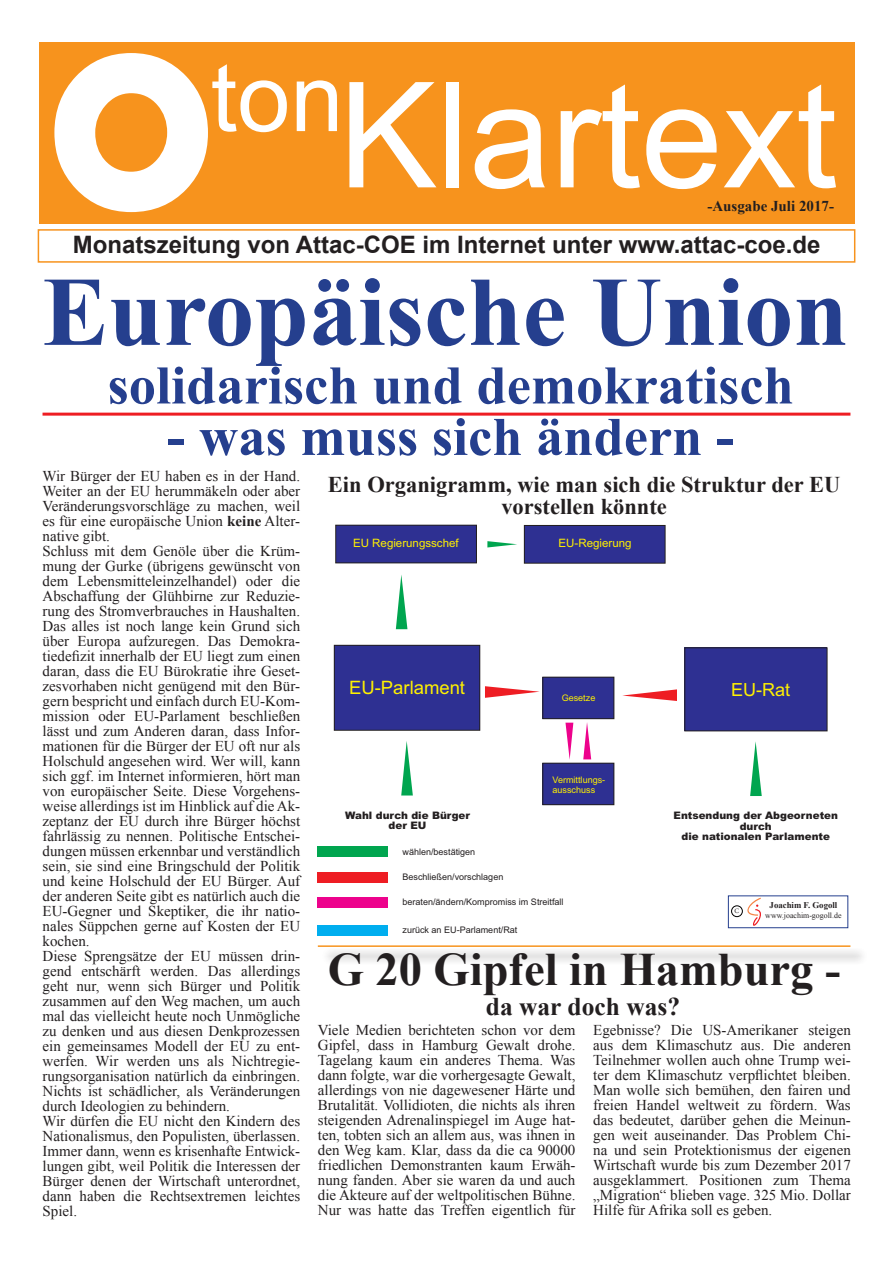
<style>
.page{position:relative;width:893px;height:1263px;background:#fff}
.page>*{position:absolute;margin:0;border:0;box-sizing:border-box;transform-origin:0 0}
.t1{font:700 220.5px "Berlin Sans FB Demi";color:#fff}
.t2{font:147px "Arial";color:#fff}
.t3{font:700 98.55px "Times New Roman";color:#253f8e}
.t4{font:95.55px "Arial";color:#fff}
.t5{font:700 54.45px "Times New Roman";color:#253f8e}
.t6{font:700 46.5px "Times New Roman";color:#231f20}
.t7{font:700 25.5px "Times New Roman";color:#231f20}
.t8{font:700 24px "Arial";color:#231f20}
.t9{font:700 22.5px/22.5px "Times New Roman";color:#231f20;text-align:center}
.t10{font:18.45px "Arial";color:#fff101}
.t11{font:18px "Arial";color:#fff101}
.t12{font:15px/15px "Times New Roman";color:#231f20;text-align:justify}
.t13{font:700 15px "Times New Roman";color:#231f20}
.t14{font:11.55px "Arial";color:#fff101}
.t15{font:900 10.35px/10.8px "Arial";color:#231f20;text-align:center}
.t16{font:9px "Arial";color:#231f20}
.t17{font:9px/10.1px "Arial";color:#fff101}
.t18{font:700 8.85px "Times New Roman";color:#231f20}
.t19{font:7.95px "Times New Roman";color:#231f20}
.t20{font:6.9px "Minion Pro";color:#231f20}
.s1{font-weight:700}
</style>
<div class="page">
<div style="left:39px;top:42px;width:815px;height:182px;background:#f7931d"></div>
<div style="left:38px;top:229px;width:817px;height:34px;border:2px solid #f7931d"></div>
<hr style="left:43px;top:413px;width:807px;height:3px;background:#ee1d23">
<div style="left:336px;top:525px;width:140px;height:38px;background:#2e3092"></div>
<div style="left:336px;top:525px;width:141px;height:38px;border:1px solid #231f20"></div>
<svg style="left:396px;top:575px;width:11px;height:54px"></svg>
<div style="left:543px;top:677px;width:71px;height:42px;background:#2e3092"></div>
<div style="left:543px;top:677px;width:71px;height:42px;border:1px solid #231f20"></div>
<svg style="left:622px;top:689px;width:55px;height:12px"></svg>
<svg style="left:485px;top:686px;width:55px;height:12px"></svg>
<div style="left:318px;top:846px;width:70px;height:11px;background:#00a54f"></div>
<div style="left:318px;top:872px;width:70px;height:10px;background:#ee1d23"></div>
<div style="left:318px;top:897px;width:70px;height:11px;background:#ed028c"></div>
<div style="left:318px;top:925px;width:70px;height:10px;background:#00aeef"></div>
<div style="left:524px;top:525px;width:141px;height:38px;background:#2e3092"></div>
<div style="left:524px;top:525px;width:141px;height:38px;border:1px solid #231f20"></div>
<div style="left:685px;top:648px;width:142px;height:83px;background:#2e3092"></div>
<div style="left:685px;top:648px;width:142px;height:83px;border:1px solid #231f20"></div>
<div style="left:334px;top:645px;width:146px;height:85px;background:#2e3092"></div>
<div style="left:334px;top:645px;width:146px;height:85px;border:1px solid #231f20"></div>
<div style="left:543px;top:763px;width:71px;height:42px;background:#2e3092"></div>
<div style="left:543px;top:763px;width:71px;height:42px;border:1px solid #231f20"></div>
<svg style="left:401px;top:741px;width:12px;height:54px"></svg>
<svg style="left:750px;top:741px;width:12px;height:55px"></svg>
<svg style="left:565px;top:723px;width:8px;height:37px"></svg>
<svg style="left:583px;top:722px;width:8px;height:37px"></svg>
<svg style="left:487px;top:541px;width:30px;height:6px"></svg>
<svg style="left:747px;top:898px;width:14px;height:28px"></svg>
<div style="left:731px;top:905px;width:12px;height:12px;border:1px solid #000;border-radius:50%"></div>
<div style="left:728px;top:895px;width:120px;height:33px;border:1px solid #253f8e"></div>
<div style="left:321px;top:948px;width:547px;height:17px;background:#efefef"></div>
<hr style="left:318px;top:945px;width:532px;height:2px;background:#f7931d">
<p class="t1" style="left:48px;top:4px;width:167px">O</p>
<p class="t4" style="left:211px;top:35px;width:134px">ton</p>
<p class="t2" style="left:339px;top:39px;width:500px">Klartext</p>
<p class="t13" style="left:707px;top:196px;width:128px">-Ausgabe Juli 2017-</p>
<p class="t8" style="left:73px;top:229px;width:749px">Monatszeitung von Attac-COE im Internet unter www.attac-coe.de</p>
<p class="t3" style="left:43px;top:244px;width:807px">Europäische Union</p>
<p class="t5" style="left:108px;top:348px;width:688px">solidarisch und demokratisch</p>
<p class="t5" style="left:167px;top:399px;width:568px">- was muss sich ändern -</p>
<p class="t12" style="left:43px;top:469px;width:259px">Wir Bürger der EU haben es in der Hand.<br>Weiter an der EU herummäkeln oder aber Veränderungsvorschläge zu machen, weil es für eine europäische Union <span class="s1">keine</span> Alter&shy;native gibt.</p>
<p class="t12" style="left:43px;top:544px;width:259px">Schluss mit dem Genöle über die Krüm&shy;mung der Gurke (übrigens gewünscht von dem Lebensmitteleinzelhandel) oder die Abschaffung der Glühbirne zur Reduzie&shy;rung des Stromverbrauches in Haushalten.<br>Das alles ist noch lange kein Grund sich über Europa aufzuregen. Das Demokra&shy;tiedefizit innerhalb der EU liegt zum einen daran, dass die EU Bürokratie ihre Geset&shy;zesvorhaben nicht genügend mit den Bür&shy;gern bespricht und einfach durch EU-Kom&shy;mission oder EU-Parlament beschließen lässt und zum Anderen daran, dass Infor&shy;mationen für die Bürger der EU oft nur als Holschuld angesehen wird. Wer will, kann sich ggf. im Internet informieren, hört man von europäischer Seite. Diese Vorgehens&shy;weise allerdings ist im Hinblick auf die Ak&shy;zeptanz der EU durch ihre Bürger höchst fahrlässig zu nennen. Politische Entschei&shy;dungen müssen erkennbar und verständlich sein, sie sind eine Bringschuld der Politik und keine Holschuld der EU Bürger. Auf der anderen Seite gibt es natürlich auch die EU-Gegner und Skeptiker, die ihr natio&shy;nales Süppchen gerne auf Kosten der EU kochen.</p>
<p class="t12" style="left:43px;top:949px;width:259px">Diese Sprengsätze der EU müssen drin&shy;gend entschärft werden. Das allerdings geht nur, wenn sich Bürger und Politik zusammen auf den Weg machen, um auch mal das vielleicht heute noch Unmögliche zu denken und aus diesen Denkprozessen ein gemeinsames Modell der EU zu ent&shy;werfen. Wir werden uns als Nichtregie&shy;rungsorganisation natürlich da einbringen.<br>Nichts ist schädlicher, als Veränderungen durch Ideologien zu behindern.</p>
<p class="t12" style="left:43px;top:1114px;width:259px">Wir dürfen die EU nicht den Kindern des Nationalismus, den Populisten, überlassen.<br>Immer dann, wenn es krisenhafte Entwick&shy;lungen gibt, weil Politik die Interessen der Bürger denen der Wirtschaft unterordnet, dann haben die Rechtsextremen leichtes Spiel.</p>
<p class="t9" style="left:328px;top:472px;width:514px">Ein Organigramm, wie man sich die Struktur der EU vorstellen könnte</p>
<p class="t14" style="left:353px;top:535px;width:107px">EU Regierungsschef</p>
<p class="t14" style="left:559px;top:536px;width:74px">EU-Regierung</p>
<p class="t10" style="left:349px;top:676px;width:118px">EU-Parlament</p>
<p class="t11" style="left:731px;top:678px;width:61px">EU-Rat</p>
<p class="t17" style="left:562px;top:693px;width:35px">Gesetze</p>
<p class="t17" style="left:552px;top:775px;width:54px">Vermittlungs&shy;ausschuss</p>
<p class="t15" style="left:345px;top:809px;width:127px">Wahl durch die Bürger der EU</p>
<p class="t15" style="left:674px;top:809px;width:166px">Entsendung der Abgeorneten durch<br>die nationalen Parlamente</p>
<p class="t16" style="left:402px;top:846px;width:74px">wählen/bestätigen</p>
<p class="t16" style="left:402px;top:870px;width:102px">Beschließen/vorschlagen</p>
<p class="t16" style="left:402px;top:896px;width:163px">beraten/ändern/Kompromiss im Streitfall</p>
<p class="t16" style="left:402px;top:924px;width:116px">zurück an EU-Parlament/Rat</p>
<p class="t18" style="left:770px;top:899px;width:69px">Joachim F. Gogoll</p>
<p class="t19" style="left:765px;top:910px;width:78px">www.joachim-gogoll.de</p>
<p class="t20" style="left:734px;top:906px;width:6px">C</p>
<p class="t6" style="left:328px;top:937px;width:514px">G 20 Gipfel in Hamburg -</p>
<p class="t7" style="left:486px;top:989px;width:196px">da war doch was?</p>
<p class="t12" style="left:318px;top:1022px;width:259px">Viele Medien berichteten schon vor dem Gipfel, dass in Hamburg Gewalt drohe.<br>Tagelang kaum ein anderes Thema. Was dann folgte, war die vorhergesagte Gewalt, allerdings von nie dagewesener Härte und Brutalität. Vollidioten, die nichts als ihren steigenden Adrenalinspiegel im Auge hat&shy;ten, tobten sich an allem aus, was ihnen in den Weg kam. Klar, dass da die ca 90000 friedlichen Demonstranten kaum Erwäh&shy;nung fanden. Aber sie waren da und auch die Akteure auf der weltpolitischen Bühne.<br>Nur was hatte das Treffen eigentlich für</p>
<p class="t12" style="left:593px;top:1022px;width:259px">Egebnisse? Die US-Amerikaner steigen aus dem Klimaschutz aus. Die anderen Teilnehmer wollen auch ohne Trump wei&shy;ter dem Klimaschutz verpflichtet bleiben.<br>Man wolle sich bemühen, den fairen und freien Handel weltweit zu fördern. Was das bedeutet, darüber gehen die Meinun&shy;gen weit auseinander. Das Problem Chi&shy;na und sein Protektionismus der eigenen Wirtschaft wurde bis zum Dezember 2017 ausgeklammert. Positionen zum Thema „Migration“ blieben vage. 325 Mio. Dollar Hilfe für Afrika soll es geben.</p>
</div>
